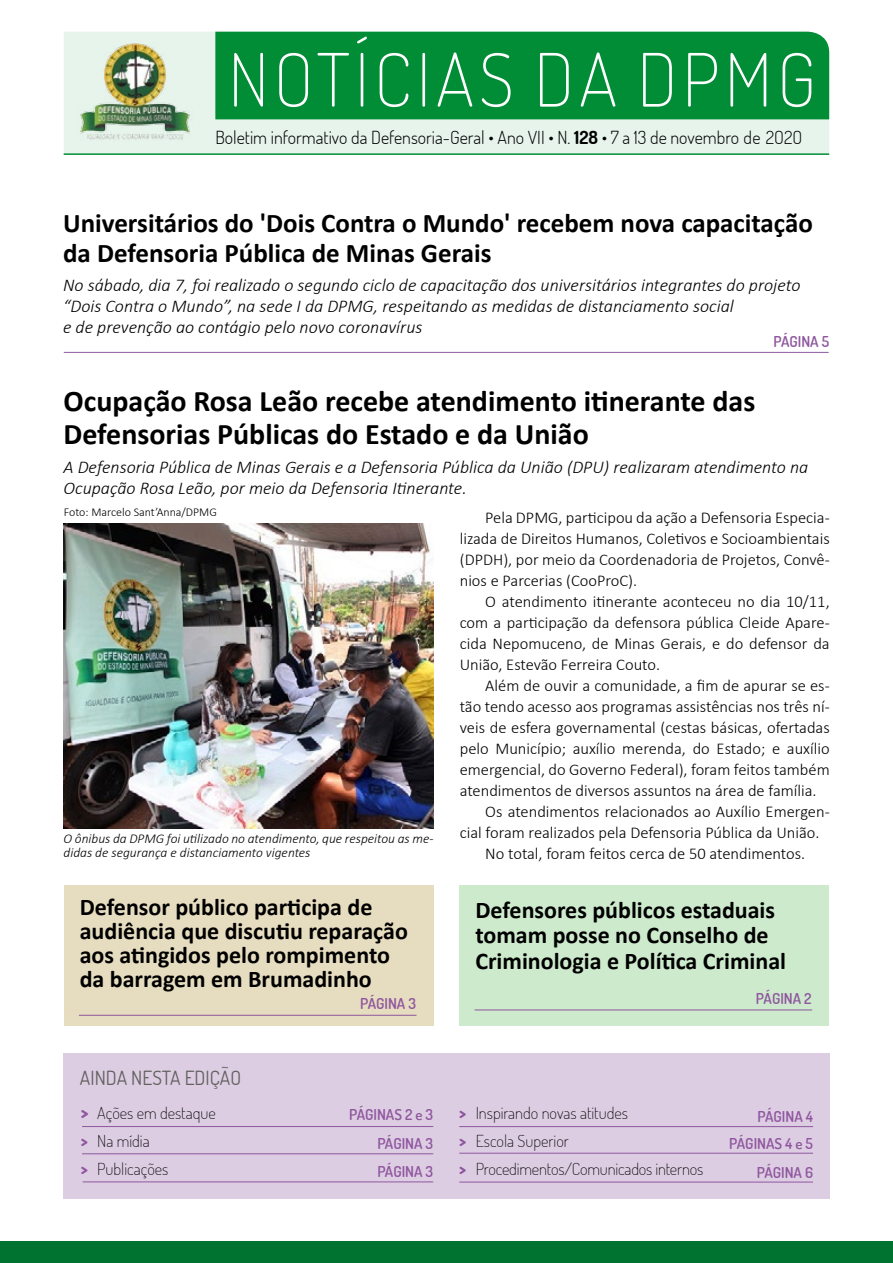
<style>
.page{position:relative;width:893px;height:1263px;background:#fff}
.page>*{position:absolute;margin:0;border:0;box-sizing:border-box;transform-origin:0 0}
.t1{font:200 73.5px "Dosis";letter-spacing:.065em;color:#fff}
.t2{font:700 30px/33px "Calibri";color:#000}
.t3{font:700 27px/30px "Calibri";color:#000}
.t4{font:700 24px/24px "Calibri";color:#000}
.t5{font:19.5px "Dosis";color:#616160}
.t6{font:italic 300 18px/21px "Calibri";color:#000}
.t7{font:300 18px "Dosis";color:#000}
.t8{font:300 16.5px/21px "Calibri";color:#000;text-align:justify}
.t9{font:200 16.5px/27.8px "Dosis";color:#000}
.t10{font:600 15px/29px "Dosis";color:#8f579f;text-align:right}
.t11{font:italic 300 13.5px/14.2px "Calibri";color:#000}
.t12{font:300 12px "Calibri";color:#000}
.s1{font-weight:700}
.s2{font-weight:800;font-size:18px;color:#8f579f}
.s3{font-weight:800;color:#8f579f}
</style>
<div class="page">
<div style="left:0;top:1241px;width:893px;height:22px;background:#007330"></div>
<div style="left:64px;top:32px;width:765px;height:121px;background:#e6f4eb"></div>
<img style="left:78px;top:34px;width:115px;height:114px">
<div style="left:215px;top:32px;width:614px;height:87px;background:#008d36"></div>
<hr style="left:64px;top:153px;width:765px;height:2px;background:#008d36">
<div style="left:460px;top:885px;width:369px;height:141px;background:#cdeacd"></div>
<hr style="left:475px;top:1009px;width:337px;height:1px;background:#8f579f">
<hr style="left:64px;top:352px;width:765px;height:1px;background:#8f579f">
<div style="left:64px;top:1053px;width:766px;height:146px;background:#ddcde2"></div>
<hr style="left:82px;top:1153px;width:351px;height:1px;background:#8f579f">
<hr style="left:83px;top:1181px;width:350px;height:1px;background:#8f579f">
<hr style="left:459px;top:1126px;width:354px;height:1px;background:#8f579f">
<hr style="left:459px;top:1153px;width:354px;height:1px;background:#8f579f">
<hr style="left:82px;top:1126px;width:351px;height:1px;background:#8f579f">
<hr style="left:459px;top:1182px;width:354px;height:1px;background:#8f579f">
<img style="left:64px;top:523px;width:369px;height:305px">
<div style="left:64px;top:885px;width:369px;height:141px;background:#e6dcbf"></div>
<hr style="left:79px;top:1015px;width:337px;height:1px;background:#8f579f">
<h1 class="t1" style="left:228px;top:31px;width:589px">NOTÍCIAS DA DPMG</h1>
<p class="t7" style="left:215px;top:126px;width:588px">Boletim informativo da Defensoria-Geral • Ano VII • N. <span class="s1">128</span> • 7 a 13 de novembro de 2O2O</p>
<h3 class="t3" style="left:63px;top:208px;width:751px">Universitários do 'Dois Contra o Mundo' recebem nova capacitação da Defensoria Pública de Minas Gerais</h3>
<p class="t6" style="left:63px;top:275px;width:739px">No sábado, dia 7, foi realizado o segundo ciclo de capacitação dos universitários integrantes do projeto “Dois Contra o Mundo”, na sede I da DPMG, respeitando as medidas de distanciamento social<br>e de prevenção ao contágio pelo novo coronavírus</p>
<p class="t10" style="left:773px;top:326px;width:57px">PÁGINA 5</p>
<h2 class="t2" style="left:64px;top:385px;width:693px">Ocupação Rosa Leão recebe atendimento itinerante das<br>Defensorias Públicas do Estado e da União</h2>
<p class="t6" style="left:64px;top:456px;width:746px">A Defensoria Pública de Minas Gerais e a Defensoria Pública da União (DPU) realizaram atendimento na<br>Ocupação Rosa Leão, por meio da Defensoria Itinerante.</p>
<p class="t12" style="left:64px;top:505px;width:155px">Foto: Marcelo Sant’Anna/DPMG</p>
<p class="t11" style="left:64px;top:831px;width:371px">O ônibus da DPMG foi utilizado no atendimento, que respeitou as me&shy;didas de segurança e distanciamento vigentes</p>
<p class="t8" style="left:460px;top:507px;width:371px;text-indent:26px">Pela DPMG, participou da ação a Defensoria Especia&shy;lizada de Direitos Humanos, Coletivos e Socioambientais (DPDH), por meio da Coordenadoria de Projetos, Convê&shy;nios e Parcerias (CooProC).</p>
<p class="t8" style="left:460px;top:591px;width:371px;text-indent:26px">O atendimento itinerante aconteceu no dia 10/11, com a participação da defensora pública Cleide Apare&shy;cida Nepomuceno, de Minas Gerais, e do defensor da União, Estevão Ferreira Couto.</p>
<p class="t8" style="left:485px;top:675px;width:346px">Além de ouvir a comunidade, a fim de apurar se es-</p>
<p class="t8" style="left:460px;top:696px;width:371px">tão tendo acesso aos programas assistências nos três ní-</p>
<p class="t8" style="left:460px;top:717px;width:371px">veis de esfera governamental (cestas básicas, ofertadas</p>
<p class="t8" style="left:460px;top:738px;width:371px">pelo Município; auxílio merenda, do Estado; e auxílio</p>
<p class="t8" style="left:460px;top:759px;width:371px">emergencial, do Governo Federal), foram feitos também</p>
<p class="t8" style="left:460px;top:780px;width:358px">atendimentos de diversos assuntos na área de família.</p>
<p class="t8" style="left:485px;top:801px;width:346px">Os atendimentos relacionados ao Auxílio Emergen-</p>
<p class="t8" style="left:460px;top:822px;width:361px">cial foram realizados pela Defensoria Pública da União.</p>
<p class="t8" style="left:485px;top:843px;width:321px">No total, foram feitos cerca de 50 atendimentos.</p>
<h3 class="t4" style="left:80px;top:895px;width:330px">Defensor público participa de audiência que discutiu reparação aos atingidos pelo rompimento da barragem em Brumadinho</h3>
<p class="t10" style="left:360px;top:989px;width:57px">PÁGINA 3</p>
<h3 class="t4" style="left:475px;top:897px;width:312px;line-height:25.5px">Defensores públicos estaduais tomam posse no Conselho de<br>Criminologia e Política Criminal</h3>
<p class="t10" style="left:756px;top:984px;width:57px">PÁGINA 2</p>
<p class="t5" style="left:80px;top:1065px;width:163px">AINDA NESTA EDIÇÃO</p>
<p class="t9" style="left:81px;top:1099px;width:136px"><span class="s2">&gt;</span> Ações em destaque <span class="s3">&gt;</span> Na mídia<br><span class="s3">&gt;</span> Publicações</p>
<p class="t10" style="left:349px;top:1099px;width:86px">PÁGINAS 2 e 3</p>
<p class="t10" style="left:757px;top:1102px;width:57px">PÁGINA 4</p>
<p class="t10" style="left:377px;top:1128px;width:57px">PÁGINA 3</p>
<p class="t10" style="left:729px;top:1128px;width:85px">PÁGINAS 4 e 5<br>PÁGINA 6</p>
<p class="t9" style="left:459px;top:1099px;width:246px"><span class="s3">&gt;</span> Inspirando novas atitudes<br><span class="s3">&gt;</span> Escola Superior<br><span class="s3">&gt;</span> Procedimentos/Comunicados internos</p>
<p class="t10" style="left:377px;top:1157px;width:57px">PÁGINA 3</p>
</div>
